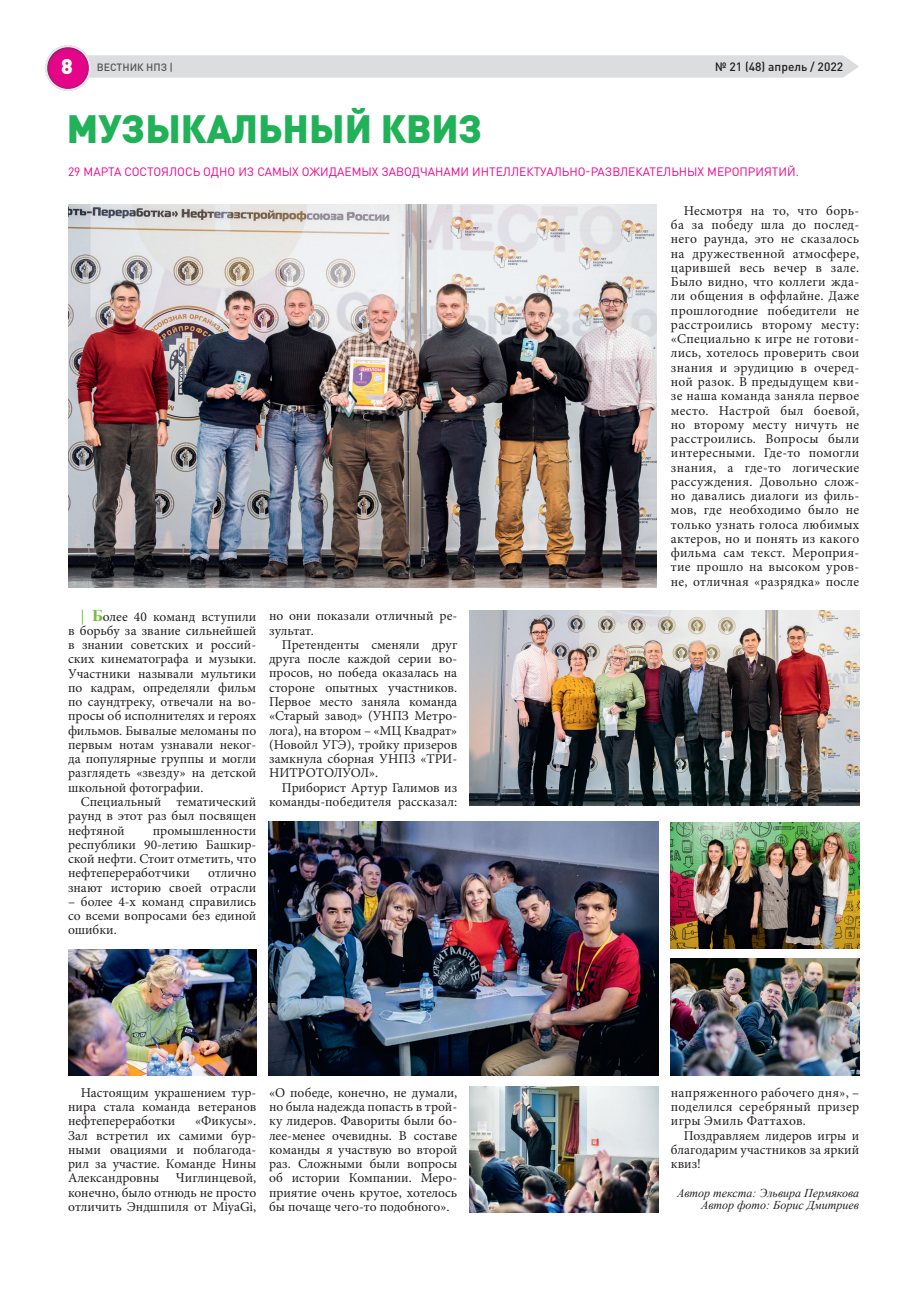
<style>
.page{position:relative;width:906px;height:1289px;background:#fff}
.page>*{position:absolute;margin:0;border:0;box-sizing:border-box;transform-origin:0 0}
.t1{font:900 39px "DIN Pro";color:#21b259}
.t2{font:13.5px/14.2px "Minion Pro";color:#231f20;text-align:justify}
.t3{font:12px "DIN Pro";color:#ed028c}
.t4{font:italic 12px/12px "Times New Roman";color:#231f20;text-align:right}
.t5{font:500 12px "DIN Pro";color:#231f20}
.t6{font:500 10.5px "DIN Pro";color:#545557}
.s1{font-weight:900;font-size:21px;color:#fff}
.s2{font-family:"Times New Roman";font-weight:700;font-size:16.5px;color:#76c043}
</style>
<div class="page">
<svg style="left:45px;top:45px;width:814px;height:46px"></svg>
<img style="left:68px;top:205px;width:588px;height:382px">
<img style="left:269px;top:821px;width:389px;height:254px">
<img style="left:670px;top:822px;width:189px;height:126px">
<img style="left:68px;top:949px;width:189px;height:126px">
<img style="left:470px;top:1086px;width:188px;height:126px">
<img style="left:469px;top:610px;width:390px;height:195px">
<img style="left:671px;top:958px;width:189px;height:117px">
<p class="t6" style="left:61px;top:60px;width:113px"><span class="s1">8</span> ВЕСТНИК НПЗ |</p>
<p class="t5" style="left:715px;top:58px;width:130px">№ 21 (48) апрель / 2022</p>
<h1 class="t1" style="left:67px;top:102px;width:417px">МУЗЫКАЛЬНЫЙ КВИЗ</h1>
<p class="t3" style="left:68px;top:163px;width:732px">29 МАРТА СОСТОЯЛОСЬ ОДНО ИЗ САМЫХ ОЖИДАЕМЫХ ЗАВОДЧАНАМИ ИНТЕЛЛЕКТУАЛЬНО-РАЗВЛЕКАТЕЛЬНЫХ МЕРОПРИЯТИЙ.</p>
<p class="t2" style="left:68px;top:609px;width:190px;text-indent:13px"><span class="s2">| Б</span>олее 40 команд вступили в борьбу за звание сильнейшей в знании советских и россий&shy;ских кинематографа и музыки.<br>Участники называли мультики по кадрам, определяли фильм по саундтреку, отвечали на во&shy;просы об исполнителях и героях фильмов. Бывалые меломаны по первым нотам узнавали неког&shy;да популярные группы и могли разглядеть «звезду» на детской школьной фотографии.</p>
<p class="t2" style="left:68px;top:794px;width:190px;text-indent:13px">Специальный тематический раунд в этот раз был посвящен нефтяной</p>
<p class="t2" style="left:68px;top:823px;width:190px;text-indent:85px">промышленности республики 90-летию Башкир&shy;ской нефти. Стоит отметить, что нефтепереработчики</p>
<p class="t2" style="left:68px;top:866px;width:190px;text-align:right">отлично<br>знают историю своей отрасли</p>
<p class="t2" style="left:68px;top:894px;width:190px">– более 4-х команд справились со всеми вопросами без единой ошибки.</p>
<p class="t2" style="left:269px;top:609px;width:190px">но они показали отличный ре&shy;зультат.</p>
<p class="t2" style="left:269px;top:637px;width:190px;text-indent:13px">Претенденты сменяли друг друга после каждой серии во&shy;просов, но победа оказалась на стороне опытных участников.<br>Первое место заняла команда «Старый завод» (УНПЗ Метро&shy;лога), на втором – «МЦ Квадрат» (Новойл УГЭ), тройку призеров замкнула сборная УНПЗ «ТРИ-НИТРОТОЛУОЛ».</p>
<p class="t2" style="left:269px;top:780px;width:190px;text-align:right">Приборист Артур Галимов из команды-победителя рассказал:</p>
<p class="t2" style="left:68px;top:1085px;width:190px;text-indent:13px">Настоящим украшением тур&shy;нира стала команда ветеранов нефтепереработки</p>
<p class="t2" style="left:68px;top:1113px;width:190px;text-indent:127px">«Фикусы».<br>Зал встретил их самими бур&shy;ными овациями и поблагода&shy;рил за участие. Команде Нины Александровны Чиглинцевой, конечно, было отнюдь не просто отличить Эндшпиля от MiyaGi,</p>
<p class="t2" style="left:269px;top:1085px;width:190px">«О победе, конечно, не думали, но была надежда попасть в трой&shy;ку лидеров. Фавориты были бо&shy;лее-менее очевидны. В составе команды я участвую во второй раз. Сложными были вопросы об истории Компании. Меро&shy;приятие очень крутое, хотелось бы почаще чего-то подобного».</p>
<p class="t2" style="left:671px;top:203px;width:190px;text-indent:13px">Несмотря на то, что борь&shy;ба за победу шла до послед&shy;него раунда, это не сказалось на дружественной атмосфере, царившей весь вечер в зале.<br>Было видно, что коллеги жда&shy;ли общения в оффлайне. Даже прошлогодние победители не расстроились второму месту: «Специально к игре не готови&shy;лись, хотелось проверить свои знания и эрудицию в очеред&shy;ной разок. В предыдущем кви&shy;зе наша команда заняла первое место. Настрой был боевой, но второму месту ничуть не расстроились. Вопросы были интересными. Где-то помогли знания, а где-то логические рассуждения. Довольно слож&shy;но давались диалоги из филь&shy;мов, где необходимо было не только узнать голоса любимых актеров, но и понять из какого фильма сам текст. Мероприя&shy;тие прошло на высоком уров&shy;не, отличная «разрядка» после</p>
<p class="t2" style="left:671px;top:1085px;width:190px">напряженного рабочего дня», – поделился серебряный призер игры Эмиль Фаттахов.</p>
<p class="t2" style="left:671px;top:1128px;width:190px;text-indent:13px">Поздравляем лидеров игры и благодарим участников за яркий квиз!</p>
<p class="t4" style="left:677px;top:1186px;width:184px">Автор текста: Эльвира Пермякова<br>Автор фото: Борис Дмитриев</p>
</div>
